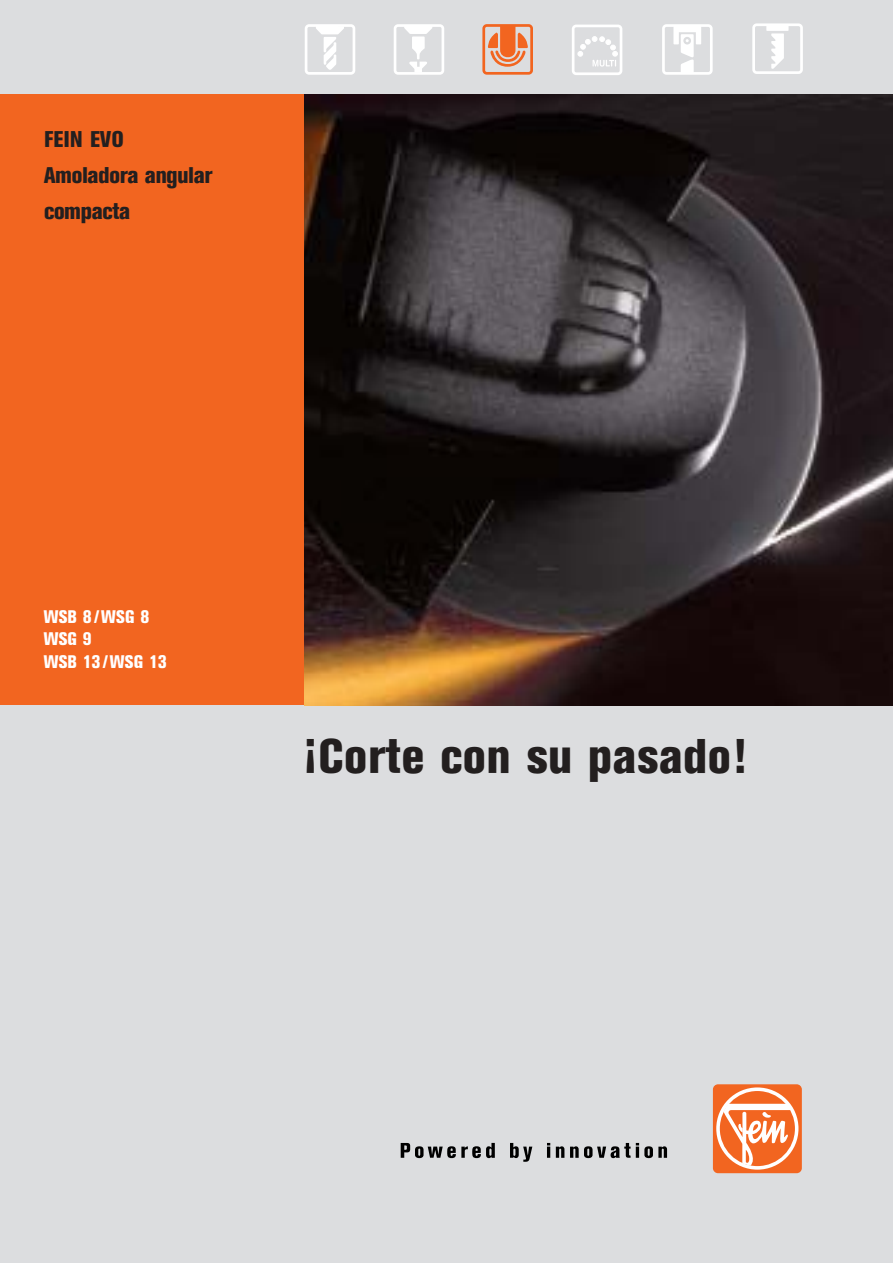
<style>
.page{position:relative;width:893px;height:1263px;background:#fff}
.page>*{position:absolute;margin:0;border:0;box-sizing:border-box;transform-origin:0 0}
.t1{font:48px "Akz Con Xtr Bol";letter-spacing:.03em;color:#231f1f}
.t2{font:22.5px/36px "Akz Con Xtr Bol";color:#231f1f}
.t3{font:18px/22.5px "Akz Con Xtr Bol";letter-spacing:.03em;color:#fff}
</style>
<div class="page">
<div style="left:0;top:0;width:892px;height:1263px;background:#dcdddf"></div>
<div style="left:0;top:94px;width:306px;height:611px;background:#f26520"></div>
<img style="left:305px;top:94px;width:587px;height:611px">
<div style="left:305px;top:24px;width:50px;height:51px;border:3px solid #fff;border-radius:3px"></div>
<svg style="left:316px;top:26px;width:28px;height:44px"></svg>
<div style="left:393px;top:24px;width:51px;height:51px;border:3px solid #fff;border-radius:3px"></div>
<svg style="left:404px;top:25px;width:28px;height:48px"></svg>
<div style="left:482px;top:24px;width:51px;height:51px;border:3px solid #f26520;border-radius:3px"></div>
<svg style="left:487px;top:26px;width:41px;height:41px"></svg>
<div style="left:571px;top:25px;width:51px;height:50px;border:3px solid #fff;border-radius:3px"></div>
<svg style="left:577px;top:36px;width:41px;height:31px"></svg>
<div style="left:662px;top:24px;width:50px;height:51px;border:3px solid #fff;border-radius:3px"></div>
<div style="left:695px;top:25px;width:6px;height:19px;background:#fff"></div>
<div style="left:673px;top:25px;width:5px;height:19px;background:#fff"></div>
<div style="left:677px;top:26px;width:19px;height:6px;background:#fff"></div>
<svg style="left:680px;top:34px;width:13px;height:39px"></svg>
<div style="left:752px;top:23px;width:50px;height:51px;border:3px solid #fff;border-radius:3px"></div>
<div style="left:766px;top:25px;width:22px;height:6px;background:#fff"></div>
<svg style="left:771px;top:33px;width:13px;height:36px"></svg>
<div style="left:713px;top:1084px;width:88px;height:89px;background:#f26520;border-radius:5px"></div>
<svg style="left:716px;top:1087px;width:82px;height:83px"></svg>
<svg style="left:719px;top:1091px;width:76px;height:75px"></svg>
<svg style="left:723px;top:1104px;width:68px;height:62px"></svg>
<svg style="left:400px;top:1143px;width:95px;height:15px"></svg>
<svg style="left:510px;top:1143px;width:22px;height:19px"></svg>
<svg style="left:547px;top:1143px;width:3px;height:15px"></svg>
<svg style="left:556px;top:1146px;width:8px;height:12px"></svg>
<svg style="left:570px;top:1146px;width:8px;height:12px"></svg>
<svg style="left:584px;top:1143px;width:83px;height:15px"></svg>
<p class="t2" style="left:44px;top:124px;width:170px">FEIN EVO<br>Amoladora angular compacta</p>
<p class="t3" style="left:44px;top:607px;width:124px">WSB 8/WSG 8<br>WSG 9<br>WSB 13/WSG 13</p>
<h1 class="t1" style="left:305px;top:738px;width:443px">¡Corte con su pasado!</h1>
</div>
